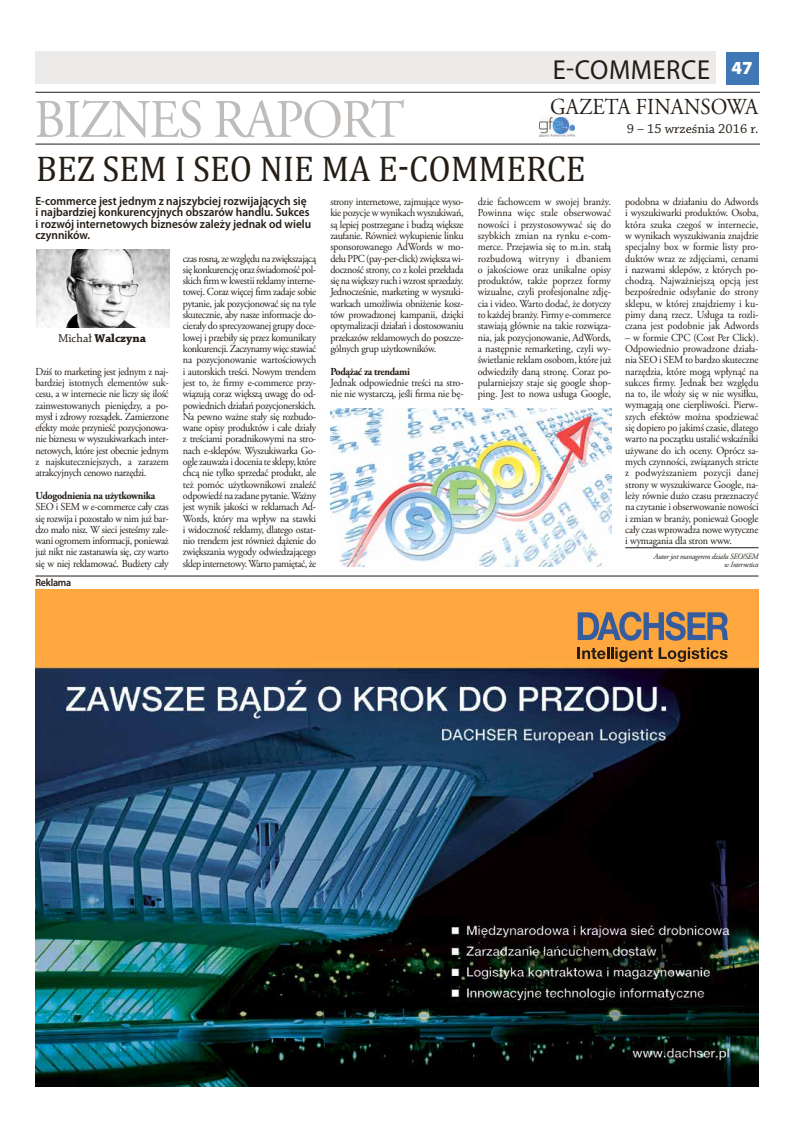
<style>
.page{position:relative;width:794px;height:1134px;background:#fff}
.page>*{position:absolute;margin:0;border:0;box-sizing:border-box;transform-origin:0 0}
.t1{font:54.1px "Adobe Garamond Pro";letter-spacing:-.03em;color:#bfbcba;scale:.95 1}
.t2{font:36px "Cambria";color:#241d16;scale:.95 1}
.t3{font:27.6px "Myriad Pro";letter-spacing:.02em;color:#241d16;scale:.96 1}
.t4{font:22.8px "Adobe Garamond Pro";color:#241d16;scale:.92 1}
.t5{font:13.9px "Chaparral Pro";color:#241d16}
.t6{font:600 12px/11.3px "Myriad Pro";color:#241d16;scale:.95 1}
.t7{font:700 12px "Chaparral Pro";color:#241d16}
.t8{font:10.7px/11.3px "Adobe Garamond Pro";letter-spacing:-.02em;color:#241d16;text-align:justify;scale:.95 1}
.t9{font:700 10.7px "Adobe Garamond Pro";letter-spacing:-.03em;color:#241d16;scale:.95 1}
.t10{font:600 10.6px "Myriad Pro";letter-spacing:-.03em;color:#241d16;scale:.95 1}
.t11{font:italic 8px/8px "Adobe Garamond Pro";letter-spacing:-.03em;color:#241d16;text-align:right;scale:.95 1}
.s1{font-weight:400}
</style>
<div class="page">
<hr style="left:35px;top:144px;width:725px;height:1px;background:#241d16">
<hr style="left:35px;top:92px;width:725px;height:1px;background:#241d16">
<img style="left:539px;top:118px;width:35px;height:18px">
<div style="left:726px;top:52px;width:32px;height:32px;background:#3f78b5"></div>
<div style="left:35px;top:51px;width:681px;height:33px;background:#ecebe9"></div>
<img style="left:35px;top:589px;width:723px;height:497px">
<svg style="left:577px;top:612px;width:151px;height:29px;background:#937e71"></svg>
<svg style="left:577px;top:647px;width:150px;height:15px;background:#b37730"></svg>
<hr style="left:625px;top:548px;width:133px;height:1px;background:#241d16">
<img style="left:36px;top:249px;width:134px;height:79px">
<hr style="left:35px;top:576px;width:723px;height:1px;background:#241d16">
<img style="left:330px;top:408px;width:281px;height:159px">
<h1 class="t1" style="left:34px;top:87px;width:391px">BIZNES RAPORT</h1>
<h3 class="t3" style="left:553px;top:53px;width:210px">E-COMMERCE <sup>47</sup></h3>
<h3 class="t4" style="left:550px;top:93px;width:33px">gazeta</h3>
<h3 class="t4" style="left:636px;top:93px;width:28px">finanso</h3>
<h3 class="t4" style="left:726px;top:93px;width:37px">wa</h3>
<p class="t5" style="left:627px;top:120px;width:133px">9 – 15 września 2016 r.</p>
<h2 class="t2" style="left:36px;top:148px;width:440px">BEZ SEM I SEO NIE MA E-COMM</h2>
<h2 class="t2" style="left:506px;top:148px;width:85px">ERCE</h2>
<p class="t6" style="left:35px;top:195px;width:292px">E-commerce jest jednym z najszybciej rozwijających się i najbardziej konkurencyjnych obszarów handlu. Sukces i rozwój internetowych biznesów zależy jednak od wielu czynników.</p>
<p class="t7" style="left:58px;top:331px;width:90px"><span class="s1">Michał</span> Walczyna</p>
<p class="t8" style="left:35px;top:366px;width:142px">Dziś to marketing jest jednym z naj&shy;bardziej istotnych elementów suk&shy;cesu, a w internecie nie liczy się ilość zainwestowanych pieniędzy, a po&shy;mysł i zdrowy rozsądek. Zamierzone efekty może przynieść pozycjonowa&shy;nie biznesu w wyszukiwarkach inter&shy;netowych, które jest obecnie jednym z najskuteczniejszych, a zarazem atrakcyjnych cenowo narzędzi.</p>
<p class="t9" style="left:35px;top:489px;width:128px">Udogodnienia na użytkownika</p>
<p class="t8" style="left:35px;top:501px;width:142px">SEO i SEM w e-commerce cały czas się rozwija i pozostało w nim już bar&shy;dzo mało nisz. W sieci jesteśmy zale&shy;wani ogromem informacji, ponieważ już nikt nie zastanawia się, czy warto się w niej reklamować. Budżety cały</p>
<p class="t10" style="left:35px;top:576px;width:39px">Reklama</p>
<p class="t8" style="left:183px;top:253px;width:142px">czas rosną, ze względu na zwiększającą się konkurencję oraz świadomość pol&shy;skich firm w kwestii reklamy interne&shy;towej. Coraz więcej firm zadaje sobie pytanie, jak pozycjonować się na tyle skutecznie, aby nasze informacje do&shy;cierały do sprecyzowanej grupy doce&shy;lowej i przebiły się przez komunikaty konkurencji. Zaczynamy więc stawiać na pozycjonowanie wartościowych i autorskich treści. Nowym trendem jest to, że firmy e-commerce przy&shy;wiązują coraz większą uwagę do od&shy;powiednich działań pozycjonerskich.<br>Na pewno ważne stały się rozbudo&shy;wane opisy produktów i całe działy z treściami poradnikowymi na stro&shy;nach e-sklepów. Wyszukiwarka Go&shy;ogle zauważa i docenia te sklepy, które chcą nie tylko sprzedać produkt, ale też pomóc użytkownikowi znaleźć odpowiedź na zadane pytanie. Ważny jest wynik jakości w reklamach Ad-Words, który ma wpływ na stawki i widoczność reklamy, dlatego ostat&shy;nio trendem jest również dążenie do zwiększania wygody odwiedzającego sklep internetowy. Warto pamiętać, że</p>
<p class="t8" style="left:330px;top:196px;width:142px">strony internetowe, zajmujące wyso&shy;kie pozycje w wynikach wyszukiwań, są lepiej postrzegane i budzą większe zaufanie. Również wykupienie linku sponsorowanego AdWords w mo&shy;delu PPC (pay-per-click) zwiększa wi&shy;doczność strony, co z kolei przekłada się na większy ruch i wzrost sprzedaży.<br>Jednocześnie, marketing w wyszuki&shy;warkach umożliwia obniżenie kosz&shy;tów prowadzonej kampanii, dzięki optymalizacji działań i dostosowaniu przekazów reklamowych do poszcze&shy;gólnych grup użytkowników.</p>
<p class="t9" style="left:330px;top:365px;width:85px">Podążać za trendami</p>
<p class="t8" style="left:330px;top:377px;width:142px">Jednak odpowiednie treści na stro&shy;nie nie wystarczą, jeśli firma nie bę-</p>
<p class="t8" style="left:478px;top:196px;width:142px">dzie fachowcem w swojej branży.<br>Powinna więc stale obserwować nowości i przystosowywać się do szybkich zmian na rynku e-com&shy;merce. Przejawia się to m.in. stałą rozbudową witryny i dbaniem o jakościowe oraz unikalne opisy produktów, także poprzez formy wizualne, czyli profesjonalne zdję&shy;cia i video. Warto dodać, że dotyczy to każdej branży. Firmy e-commerce stawiają głównie na takie rozwiąza&shy;nia, jak pozycjonowanie, AdWords, a następnie remarketing, czyli wy&shy;świetlanie reklam osobom, które już odwiedziły daną stronę. Coraz po&shy;pularniejszy staje się google shop&shy;ping. Jest to nowa usługa Google,</p>
<p class="t8" style="left:625px;top:196px;width:142px">podobna w działaniu do Adwords i wyszukiwarki produktów. Osoba, która szuka czegoś w internecie, w wynikach wyszukiwania znajdzie specjalny box w formie listy pro&shy;duktów wraz ze zdjęciami, cenami i nazwami sklepów, z których po&shy;chodzą. Najważniejszą opcją jest bezpośrednie odsyłanie do strony sklepu, w której znajdziemy i ku&shy;pimy daną rzecz. Usługa ta rozli&shy;czana jest podobnie jak Adwords</p>
<p class="t8" style="left:625px;top:332px;width:142px">– w formie CPC (Cost Per Click).<br>Odpowiednio prowadzone działa&shy;nia SEO i SEM to bardzo skuteczne narzędzia, które mogą wpłynąć na sukces firmy. Jednak bez względu na to, ile włoży się w nie wysiłku, wymagają one cierpliwości. Pierw&shy;szych efektów można spodziewać się dopiero po jakimś czasie, dlatego warto na początku ustalić wskaźniki używane do ich oceny. Oprócz sa&shy;mych czynności, związanych stricte z podwyższaniem pozycji danej strony w wyszukiwarce Google, na&shy;leży równie dużo czasu przeznaczyć na czytanie i obserwowanie nowości i zmian w branży, ponieważ Google cały czas wprowadza nowe wytyczne i wymagania dla stron www.</p>
<p class="t11" style="left:654px;top:552px;width:112px">Autor jest managerem działu SEO/SEM w Internetica</p>
</div>
